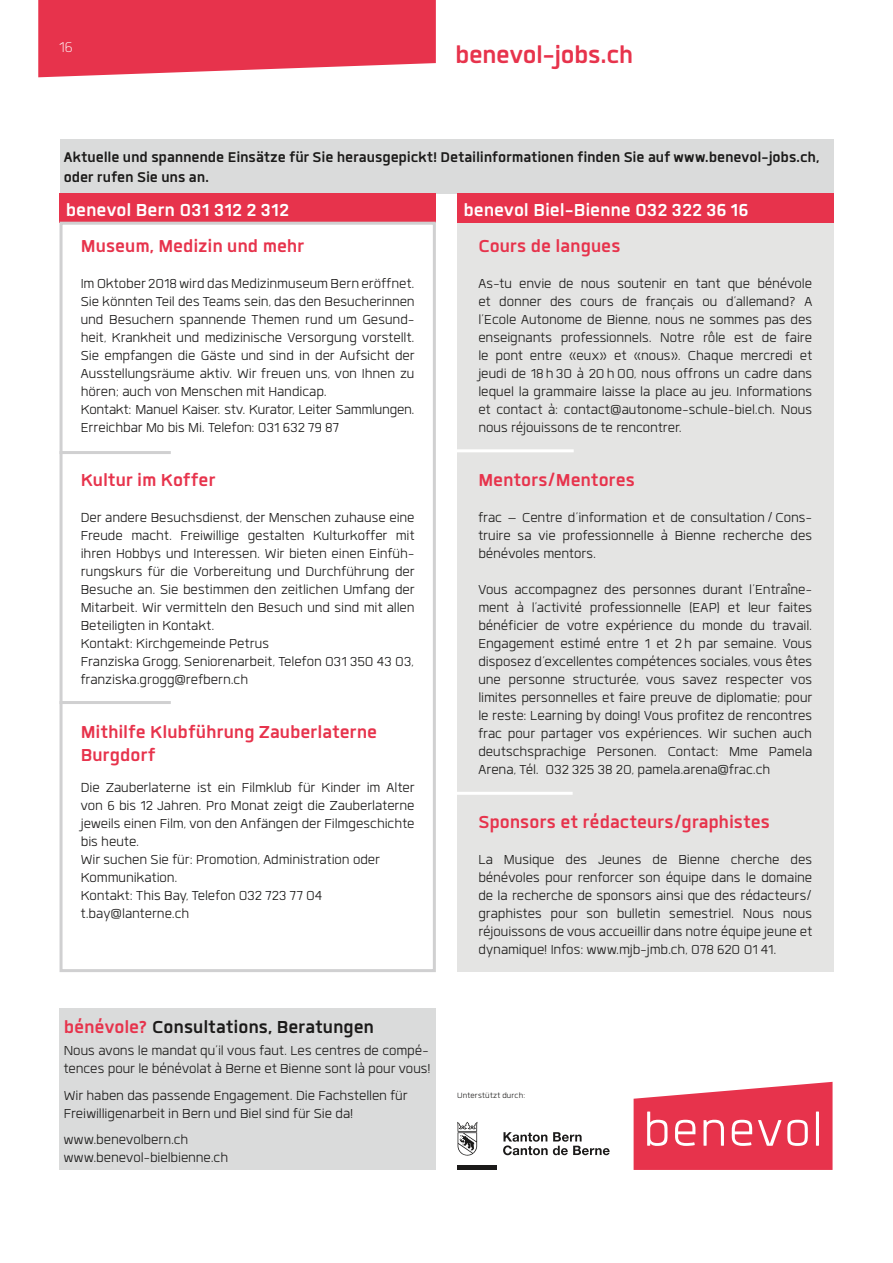
<style>
.page{position:relative;width:893px;height:1263px;background:#fff}
.page>*{position:absolute;margin:0;border:0;box-sizing:border-box;transform-origin:0 0}
.t1{font:700 33px "Quan";letter-spacing:-.015em;color:#e7334c}
.t2{font:700 24px/22.5px "Quan";color:#e7334c}
.t3{font:700 24px "Quan";letter-spacing:-.005em;color:#fff}
.t4{font:700 24px "Quan";color:#1b1a19}
.t5{font:700 19.5px/19.5px "Quan";letter-spacing:-.01em;color:#1b1a19}
.t6{font:300 19.5px "Quan";color:#fff}
.t7{font:300 18px/18px "Quan";color:#1b1a19}
.t8{font:300 10.5px "Quan";letter-spacing:.025em;color:#1b1a19}
.s1{color:#e7334c}
</style>
<div class="page">
<div style="left:457px;top:223px;width:376px;height:749px;background:#e4e4e3"></div>
<div style="left:60px;top:139px;width:773px;height:54px;background:#dadbdb"></div>
<div style="left:60px;top:1008px;width:376px;height:161px;background:#dadbdb"></div>
<div style="left:60px;top:193px;width:376px;height:30px;background:#e7334c"></div>
<div style="left:457px;top:193px;width:376px;height:30px;background:#e7334c"></div>
<hr style="left:451px;top:792px;width:122px;height:3px;background:#fff">
<div style="left:60px;top:222px;width:376px;height:750px;border:3px solid #d0d0d1"></div>
<hr style="left:60px;top:451px;width:111px;height:3px;background:#d0d0d1">
<hr style="left:60px;top:701px;width:111px;height:3px;background:#d0d0d1">
<hr style="left:452px;top:449px;width:122px;height:3px;background:#fff">
<svg style="left:634px;top:1082px;width:198px;height:88px;background:#eb566b"></svg>
<svg style="left:38px;top:0;width:398px;height:77px;background:#e9455b"></svg>
<svg style="left:503px;top:1132px;width:107px;height:23px"></svg>
<svg style="left:457px;top:1122px;width:21px;height:34px"></svg>
<hr style="left:458px;top:1165px;width:39px;height:4px;background:#1b1a19">
<p class="t6" style="left:60px;top:38px;width:15px">16</p>
<h1 class="t1" style="left:455px;top:39px;width:180px">benevol-jobs.ch</h1>
<p class="t5" style="left:64px;top:147px;width:757px">Aktuelle und spannende Einsätze für Sie herausgepickt! Detailinformationen finden Sie auf www.benevol-jobs.ch, oder rufen Sie uns an.</p>
<h2 class="t3" style="left:66px;top:198px;width:225px">benevol Bern 031 312 2 312</h2>
<h2 class="t3" style="left:463px;top:198px;width:286px">benevol Biel-Bienne 032 322 36 16</h2>
<h2 class="t2" style="left:81px;top:234px;width:225px">Museum, Medizin und mehr</h2>
<p class="t7" style="left:81px;top:274px;width:335px">Im Oktober 2018 wird das Medizinmuseum Bern eröffnet.<br>Sie könnten Teil des Teams sein, das den Besucherinnen und Besuchern spannende Themen rund um Gesund&shy;heit, Krankheit und medizinische Versorgung vorstellt.<br>Sie empfangen die Gäste und sind in der Aufsicht der Ausstellungsräume aktiv. Wir freuen uns, von Ihnen zu hören; auch von Menschen mit Handicap.<br>Kontakt: Manuel Kaiser. stv. Kurator, Leiter Sammlungen.<br>Erreichbar Mo bis Mi. Telefon: 031 632 79 87</p>
<h2 class="t2" style="left:81px;top:468px;width:136px">Kultur im Koffer</h2>
<p class="t7" style="left:81px;top:508px;width:335px">Der andere Besuchsdienst, der Menschen zuhause eine Freude macht. Freiwillige gestalten Kulturkoffer mit ihren Hobbys und Interessen. Wir bieten einen Einfüh&shy;rungskurs für die Vorbereitung und Durchführung der Besuche an. Sie bestimmen den zeitlichen Umfang der Mitarbeit. Wir vermitteln den Besuch und sind mit allen Beteiligten in Kontakt.<br>Kontakt: Kirchgemeinde Petrus<br>Franziska Grogg, Seniorenarbeit, Telefon 031 350 43 03, franziska.grogg@refbern.ch</p>
<h2 class="t2" style="left:81px;top:720px;width:298px">Mithilfe Klubführung Zauberlaterne<br>Burgdorf</h2>
<p class="t7" style="left:81px;top:778px;width:335px">Die Zauberlaterne ist ein Filmklub für Kinder im Alter von 6 bis 12 Jahren. Pro Monat zeigt die Zauberlaterne jeweils einen Film, von den Anfängen der Filmgeschichte bis heute.<br>Wir suchen Sie für: Promotion, Administration oder Kommunikation.<br>Kontakt: This Bay, Telefon 032 723 77 04 t.bay@lanterne.ch</p>
<h2 class="t4" style="left:64px;top:1015px;width:312px"><span class="s1">bénévole?</span> Consultations, Beratungen</h2>
<p class="t7" style="left:64px;top:1042px;width:368px">Nous avons le mandat qu’il vous faut. Les centres de compé&shy;tences pour le bénévolat à Berne et Bienne sont là pour vous!</p>
<p class="t7" style="left:64px;top:1086px;width:345px">Wir haben das passende Engagement. Die Fachstellen für<br>Freiwilligenarbeit in Bern und Biel sind für Sie da!</p>
<p class="t7" style="left:64px;top:1131px;width:166px">www.benevolbern.ch www.benevol-bielbienne.ch</p>
<h2 class="t2" style="left:478px;top:234px;width:144px">Cours de langues</h2>
<p class="t7" style="left:478px;top:274px;width:335px;text-align:justify">As-tu envie de nous soutenir en tant que bénévole et donner des cours de français ou d’allemand? A l’Ecole Autonome de Bienne, nous ne sommes pas des enseignants professionnels. Notre rôle est de faire le pont entre «eux» et «nous». Chaque mercredi et jeudi de 18 h 30 à 20 h 00, nous offrons un cadre dans lequel la grammaire laisse la place au jeu. Informations et contact à: contact@autonome-schule-biel.ch. Nous nous réjouissons de te rencontrer.</p>
<h2 class="t2" style="left:478px;top:468px;width:158px">Mentors/Mentores</h2>
<p class="t7" style="left:478px;top:508px;width:335px;text-align:justify">frac – Centre d’information et de consultation / Cons&shy;truire sa vie professionnelle à Bienne recherche des bénévoles mentors.</p>
<p class="t7" style="left:478px;top:580px;width:335px">Vous accompagnez des personnes durant l’Entraîne&shy;ment à l’activité professionnelle (EAP) et leur faites bénéficier de votre expérience du monde du travail.<br>Engagement estimé entre 1 et 2 h par semaine. Vous disposez d’excellentes compétences sociales, vous êtes une personne structurée, vous savez respecter vos limites personnelles et faire preuve de diplomatie; pour le reste: Learning by doing! Vous profitez de rencontres frac pour partager vos expériences. Wir suchen auch deutschsprachige Personen. Contact: Mme Pamela Arena, Tél. 032 325 38 20, pamela.arena@frac.ch</p>
<h2 class="t2" style="left:478px;top:810px;width:293px">Sponsors et rédacteurs/graphistes</h2>
<p class="t7" style="left:478px;top:850px;width:335px;text-align:justify">La Musique des Jeunes de Bienne cherche des bénévoles pour renforcer son équipe dans le domaine de la recherche de sponsors ainsi que des rédacteurs/ graphistes pour son bulletin semestriel. Nous nous réjouissons de vous accueillir dans notre équipe jeune et dynamique! Infos: www.mjb-jmb.ch, 078 620 01 41.</p>
<p class="t8" style="left:457px;top:1091px;width:70px">Unterstützt durch:</p>
</div>
